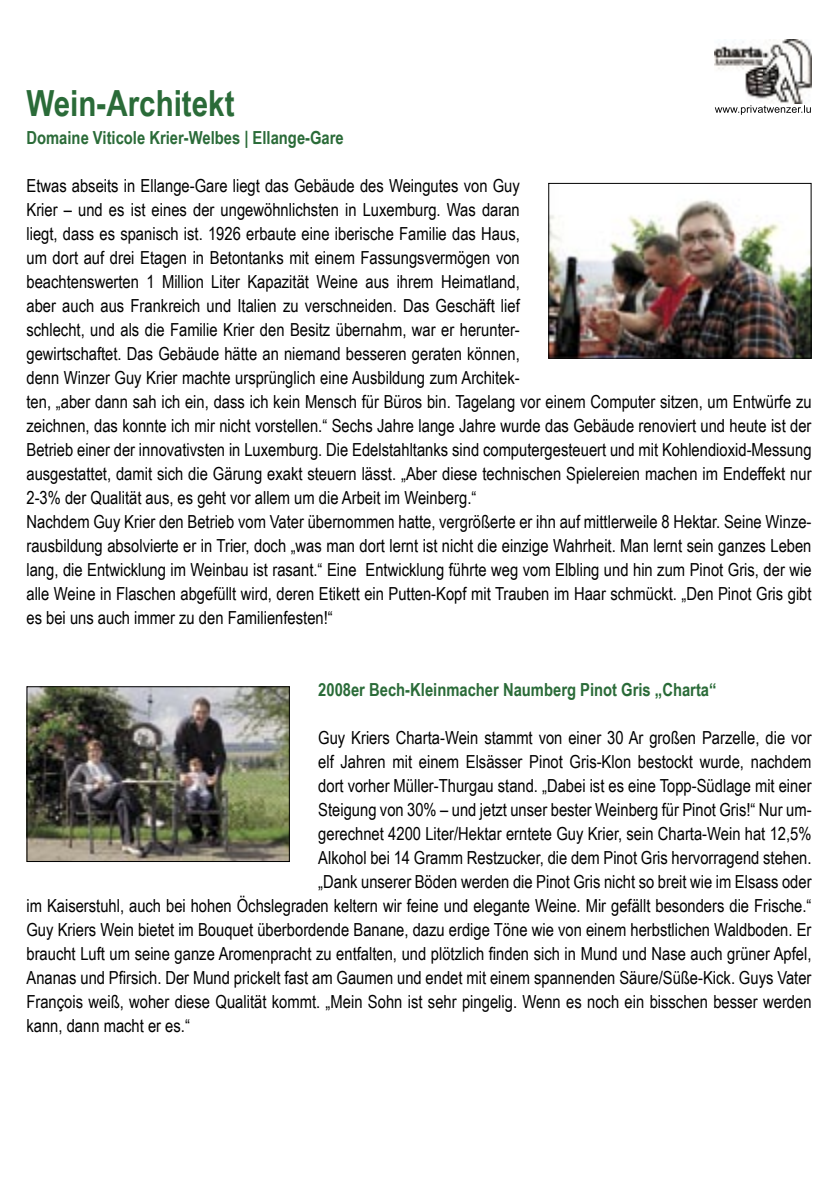
<style>
.page{position:relative;width:840px;height:1191px;background:#fff}
.page>*{position:absolute;margin:0;border:0;box-sizing:border-box;transform-origin:0 0}
.t1{font:700 36px "Arial Narrow";color:#2a6b38}
.t2{font:18px/24px "Arial Narrow";color:#000}
.t3{font:700 18px "Arial Narrow";color:#2a6b38}
</style>
<div class="page">
<img style="left:714px;top:40px;width:97px;height:63px">
<svg style="left:714px;top:105px;width:96px;height:10px"></svg>
<img style="left:548px;top:183px;width:263px;height:176px">
<img style="left:26px;top:686px;width:264px;height:176px">
<h1 class="t1" style="left:26px;top:76px;width:209px">Wein-Architekt</h1>
<p class="t3" style="left:26px;top:124px;width:318px">Domaine Viticole Krier-Welbes | Ellange-Gare</p>
<p class="t2" style="left:26px;top:173px;width:786px">Etwas abseits in Ellange-Gare liegt das Gebäude des Weingutes von Guy<br>Krier – und es ist eines der ungewöhnlichsten in Luxemburg. Was daran<br>liegt, dass es spanisch ist. 1926 erbaute eine iberische Familie das Haus,<br>um dort auf drei Etagen in Betontanks mit einem Fassungsvermögen von<br>beachtenswerten 1 Million Liter Kapazität Weine aus ihrem Heimatland,<br>aber auch aus Frankreich und Italien zu verschneiden. Das Geschäft lief<br>schlecht, und als die Familie Krier den Besitz übernahm, war er herunter-<br>gewirtschaftet. Das Gebäude hätte an niemand besseren geraten können,<br>denn Winzer Guy Krier machte ursprünglich eine Ausbildung zum Architek-<br>ten, „aber dann sah ich ein, dass ich kein Mensch für Büros bin. Tagelang vor einem Computer sitzen, um Entwürfe zu zeichnen, das konnte ich mir nicht vorstellen.“ Sechs Jahre lange Jahre wurde das Gebäude renoviert und heute ist der Betrieb einer der innovativsten in Luxemburg. Die Edelstahltanks sind computergesteuert und mit Kohlendioxid-Messung ausgestattet, damit sich die Gärung exakt steuern lässt. „Aber diese technischen Spielereien machen im Endeffekt nur 2-3% der Qualität aus, es geht vor allem um die Arbeit im Weinberg.“<br>Nachdem Guy Krier den Betrieb vom Vater übernommen hatte, vergrößerte er ihn auf mittlerweile 8 Hektar. Seine Winze&shy;rausbildung absolvierte er in Trier, doch „was man dort lernt ist nicht die einzige Wahrheit. Man lernt sein ganzes Leben lang, die Entwicklung im Weinbau ist rasant.“ Eine Entwicklung führte weg vom Elbling und hin zum Pinot Gris, der wie alle Weine in Flaschen abgefüllt wird, deren Etikett ein Putten-Kopf mit Trauben im Haar schmückt. „Den Pinot Gris gibt es bei uns auch immer zu den Familienfesten!“</p>
<p class="t3" style="left:318px;top:676px;width:399px">2008er Bech-Kleinmacher Naumberg Pinot Gris „Charta“</p>
<p class="t2" style="left:318px;top:725px;width:494px">Guy Kriers Charta-Wein stammt von einer 30 Ar großen Parzelle, die vor</p>
<p class="t2" style="left:318px;top:749px;width:494px">elf Jahren mit einem Elsässer Pinot Gris-Klon bestockt wurde, nachdem</p>
<p class="t2" style="left:318px;top:773px;width:494px">dort vorher Müller-Thurgau stand. „Dabei ist es eine Topp-Südlage mit einer</p>
<p class="t2" style="left:318px;top:797px;width:494px">Steigung von 30% – und jetzt unser bester Weinberg für Pinot Gris!“ Nur um-</p>
<p class="t2" style="left:318px;top:821px;width:494px">gerechnet 4200 Liter/Hektar erntete Guy Krier, sein Charta-Wein hat 12,5%</p>
<p class="t2" style="left:318px;top:845px;width:494px">Alkohol bei 14 Gramm Restzucker, die dem Pinot Gris hervorragend stehen.</p>
<p class="t2" style="left:318px;top:869px;width:494px">„Dank unserer Böden werden die Pinot Gris nicht so breit wie im Elsass oder</p>
<p class="t2" style="left:26px;top:893px;width:786px">im Kaiserstuhl, auch bei hohen Öchslegraden keltern wir feine und elegante Weine. Mir gefällt besonders die Frische.“</p>
<p class="t2" style="left:26px;top:917px;width:786px">Guy Kriers Wein bietet im Bouquet überbordende Banane, dazu erdige Töne wie von einem herbstlichen Waldboden. Er</p>
<p class="t2" style="left:26px;top:941px;width:786px">braucht Luft um seine ganze Aromenpracht zu entfalten, und plötzlich finden sich in Mund und Nase auch grüner Apfel,</p>
<p class="t2" style="left:26px;top:965px;width:786px">Ananas und Pfirsich. Der Mund prickelt fast am Gaumen und endet mit einem spannenden Säure/Süße-Kick. Guys Vater</p>
<p class="t2" style="left:26px;top:989px;width:786px">François weiß, woher diese Qualität kommt. „Mein Sohn ist sehr pingelig. Wenn es noch ein bisschen besser werden</p>
<p class="t2" style="left:26px;top:1013px;width:165px">kann, dann macht er es.“</p>
</div>
